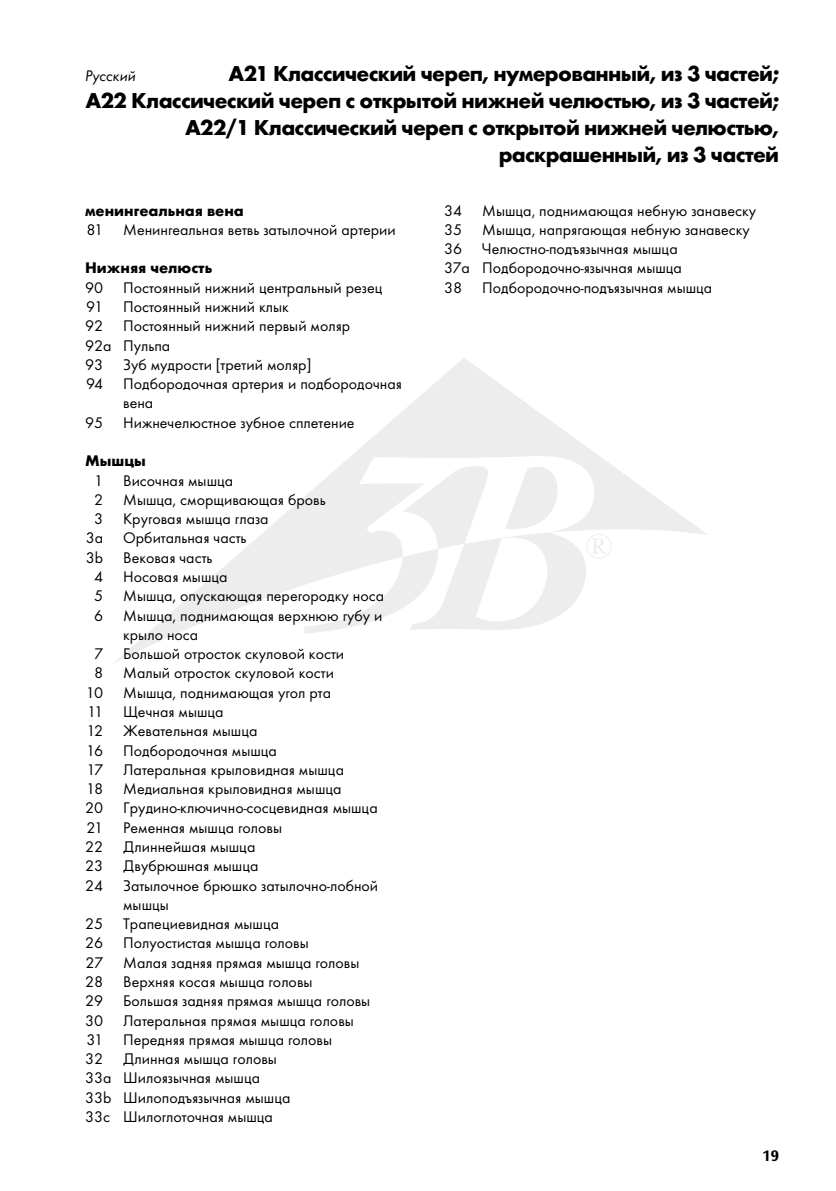
<style>
.page{position:relative;width:836px;height:1191px;background:#fff}
.page>*{position:absolute;margin:0;border:0;box-sizing:border-box;transform-origin:0 0}
.t1{font:700 22.4px/27px "Futura TOT";letter-spacing:-.03em;color:#000;text-align:right}
.t2{font:16px/19.2px "Futura TOT Boo";color:#000}
.t3{font:700 16px "Futura TOT";color:#000}
.t4{font:16px "Futura TOT Boo Obl";color:#000}
.t5{font:700 16px "Ocean Sans Std";color:#000}
</style>
<div class="page">
<svg style="left:114px;top:358px;width:593px;height:305px"></svg>
<svg style="left:304px;top:456px;width:289px;height:177px"></svg>
<h1 class="t1" style="left:85px;top:60px;width:694px">A21 Классический череп, нумерованный, из 3 частей;<br>A22 Классический череп с открытой нижней челюстью, из 3 частей; A22/1 Классический череп с открытой нижней челюстью, раскрашенный, из 3 частей</h1>
<p class="t4" style="left:85px;top:66px;width:52px">Русский</p>
<p class="t3" style="left:85px;top:200px;width:160px">менингеальная вена</p>
<p class="t2" style="left:86px;top:220px;width:18px">81</p>
<p class="t2" style="left:123px;top:220px;width:274px">Менингеальная ветвь затылочной артерии</p>
<p class="t3" style="left:85px;top:258px;width:129px">Нижняя челюсть</p>
<p class="t2" style="left:85px;top:278px;width:299px">90 Постоянный нижний центральный резец<br>91</p>
<p class="t2" style="left:85px;top:297px;width:266px;text-indent:38px">Постоянный нижний клык<br>92 Постоянный нижний первый моляр<br>92a Пульпа<br>93 Зуб мудрости [третий моляр]<br>94</p>
<p class="t2" style="left:123px;top:374px;width:280px">Подбородочная артерия и подбородочная</p>
<p class="t2" style="left:123px;top:393px;width:32px">вена</p>
<p class="t2" style="left:85px;top:413px;width:271px">95 Нижнечелюстное зубное сплетение</p>
<p class="t3" style="left:85px;top:451px;width:62px">Мышцы</p>
<p class="t2" style="left:94px;top:470px;width:11px">1</p>
<p class="t2" style="left:123px;top:470px;width:111px">Височная мышца</p>
<p class="t2" style="left:94px;top:490px;width:11px">2</p>
<p class="t2" style="left:123px;top:490px;width:204px">Мышца, сморщивающая бровь</p>
<p class="t2" style="left:94px;top:509px;width:11px">3</p>
<p class="t2" style="left:123px;top:509px;width:147px">Круговая мышца глаза</p>
<p class="t2" style="left:86px;top:528px;width:19px">3a</p>
<p class="t2" style="left:123px;top:528px;width:125px">Орбитальная часть</p>
<p class="t2" style="left:86px;top:547px;width:19px">3b</p>
<p class="t2" style="left:123px;top:547px;width:91px">Вековая часть</p>
<p class="t2" style="left:94px;top:567px;width:11px">4</p>
<p class="t2" style="left:123px;top:567px;width:106px">Носовая мышца</p>
<p class="t2" style="left:94px;top:586px;width:11px">5</p>
<p class="t2" style="left:123px;top:586px;width:262px">Мышца, опускающая перегородку носа</p>
<p class="t2" style="left:94px;top:605px;width:11px">6</p>
<p class="t2" style="left:123px;top:605px;width:261px">Мышца, поднимающая верхнюю губу и крыло носа</p>
<p class="t2" style="left:94px;top:644px;width:11px">7</p>
<p class="t2" style="left:123px;top:644px;width:222px">Большой отросток скуловой кости</p>
<p class="t2" style="left:94px;top:663px;width:11px">8</p>
<p class="t2" style="left:123px;top:663px;width:212px">Малый отросток скуловой кости</p>
<p class="t2" style="left:86px;top:682px;width:19px">10</p>
<p class="t2" style="left:123px;top:682px;width:209px">Мышца, поднимающая угол рта</p>
<p class="t2" style="left:87px;top:702px;width:17px">11</p>
<p class="t2" style="left:123px;top:702px;width:102px">Щечная мышца</p>
<p class="t2" style="left:86px;top:721px;width:18px">12</p>
<p class="t2" style="left:123px;top:721px;width:136px">Жевательная мышца</p>
<p class="t2" style="left:86px;top:740px;width:18px">16</p>
<p class="t2" style="left:123px;top:740px;width:155px">Подбородочная мышца</p>
<p class="t2" style="left:86px;top:760px;width:18px">17</p>
<p class="t2" style="left:123px;top:760px;width:222px">Латеральная крыловидная мышца</p>
<p class="t2" style="left:86px;top:779px;width:18px">18</p>
<p class="t2" style="left:85px;top:779px;width:294px;text-indent:38px">Медиальная крыловидная мышца<br>20 Грудино-ключично-сосцевидная мышца<br>21</p>
<p class="t2" style="left:85px;top:817px;width:198px;text-indent:38px">Ременная мышца головы<br>22 Длиннейшая мышца<br>23 Двубрюшная мышца<br>24</p>
<p class="t2" style="left:123px;top:875px;width:256px">Затылочное брюшко затылочно-лобной</p>
<p class="t2" style="left:123px;top:895px;width:47px">мышцы</p>
<p class="t2" style="left:85px;top:914px;width:195px">25 Трапециевидная мышца</p>
<p class="t2" style="left:85px;top:933px;width:225px">26 Полуостистая мышца головы</p>
<p class="t2" style="left:85px;top:952px;width:19px">27</p>
<p class="t2" style="left:85px;top:952px;width:286px;text-indent:38px">Малая задняя прямая мышца головы<br>28 Верхняя косая мышца головы<br>29 Большая задняя прямая мышца головы<br>30 Латеральная прямая мышца головы<br>31</p>
<p class="t2" style="left:85px;top:1029px;width:248px;text-indent:38px">Передняя прямая мышца головы<br>32 Длинная мышца головы<br>33a Шилоязычная мышца<br>33b Шилоподъязычная мышца<br>33c Шилоглоточная мышца</p>
<p class="t2" style="left:444px;top:200px;width:313px;text-indent:38px">Мышца, поднимающая небную занавеску 35 Мышца, напрягающая небную занавеску 36 Челюстно-подъязычная мышца<br>37a Подбородочно-язычная мышца<br>38 Подбородочно-подъязычная мышца</p>
<p class="t2" style="left:444px;top:200px;width:19px">34</p>
<p class="t5" style="left:762px;top:1146px;width:18px">19</p>
</div>
